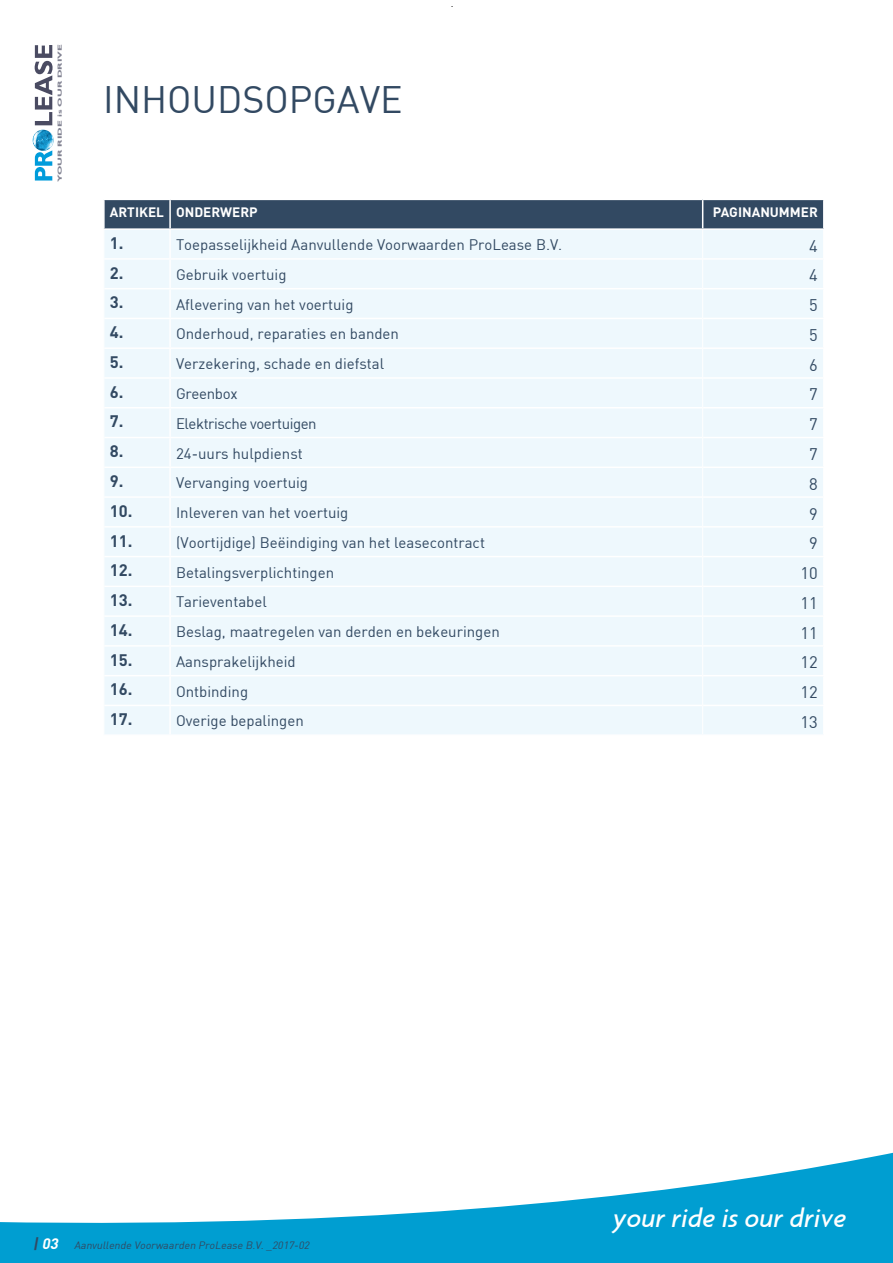
<style>
.page{position:relative;width:893px;height:1263px;background:#fff}
.page>*{position:absolute;margin:0;border:0;box-sizing:border-box;transform-origin:0 0}
.t1{font:37.5px "DIN";color:#324962}
.t2{font:italic 500 27.9px "Agenda";color:#fff}
.t3{font:700 16.5px "DIN";color:#324962}
.t4{font:16.5px "DIN";color:#324962}
.t5{font:15px "DIN";color:#324962}
.t6{font:15px "DIN";letter-spacing:-.03em;color:#324962}
.t7{font:15px "DIN";letter-spacing:-.02em;color:#324962}
.t8{font:700 13.5px "DIN";color:#fff}
.t9{font:italic 10.5px "DIN";color:#324962}
.t10{font:700 6px "Gill Sans";color:#808191;scale:1.81 1}
.s1{font-weight:700;font-size:15px}
.s2{font-weight:700;font-size:15px;color:#fff}
</style>
<div class="page">
<svg style="left:35px;top:150px;width:17px;height:31px"></svg>
<svg style="left:35px;top:45px;width:18px;height:89px"></svg>
<div style="left:104px;top:260px;width:719px;height:474px;background:#eef8fd"></div>
<hr style="left:169px;top:260px;width:2px;height:28px;background:#fff">
<hr style="left:104px;top:288px;width:66px;height:1px;background:#fff">
<hr style="left:170px;top:288px;width:532px;height:1px;background:#fff">
<hr style="left:169px;top:289px;width:2px;height:29px;background:#fff">
<hr style="left:703px;top:288px;width:122px;height:1px;background:#fff">
<hr style="left:104px;top:318px;width:66px;height:1px;background:#fff">
<hr style="left:170px;top:318px;width:532px;height:1px;background:#fff">
<hr style="left:169px;top:319px;width:2px;height:28px;background:#fff">
<hr style="left:703px;top:318px;width:122px;height:1px;background:#fff">
<hr style="left:104px;top:347px;width:66px;height:2px;background:#fff">
<hr style="left:170px;top:347px;width:532px;height:2px;background:#fff">
<hr style="left:169px;top:349px;width:2px;height:28px;background:#fff">
<hr style="left:703px;top:347px;width:122px;height:2px;background:#fff">
<hr style="left:104px;top:377px;width:66px;height:2px;background:#fff">
<hr style="left:170px;top:377px;width:532px;height:2px;background:#fff">
<hr style="left:169px;top:379px;width:2px;height:28px;background:#fff">
<hr style="left:703px;top:377px;width:122px;height:2px;background:#fff">
<hr style="left:104px;top:407px;width:66px;height:1px;background:#fff">
<hr style="left:170px;top:407px;width:532px;height:1px;background:#fff">
<hr style="left:169px;top:408px;width:2px;height:29px;background:#fff">
<hr style="left:703px;top:407px;width:122px;height:1px;background:#fff">
<hr style="left:104px;top:437px;width:66px;height:1px;background:#fff">
<hr style="left:170px;top:437px;width:532px;height:1px;background:#fff">
<hr style="left:169px;top:438px;width:2px;height:28px;background:#fff">
<hr style="left:703px;top:437px;width:122px;height:1px;background:#fff">
<hr style="left:104px;top:466px;width:66px;height:2px;background:#fff">
<hr style="left:170px;top:466px;width:532px;height:2px;background:#fff">
<hr style="left:169px;top:468px;width:2px;height:28px;background:#fff">
<hr style="left:703px;top:466px;width:122px;height:2px;background:#fff">
<hr style="left:104px;top:496px;width:66px;height:2px;background:#fff">
<hr style="left:170px;top:496px;width:532px;height:2px;background:#fff">
<hr style="left:169px;top:498px;width:2px;height:28px;background:#fff">
<hr style="left:703px;top:496px;width:122px;height:2px;background:#fff">
<hr style="left:104px;top:526px;width:66px;height:2px;background:#fff">
<hr style="left:170px;top:526px;width:532px;height:2px;background:#fff">
<hr style="left:169px;top:528px;width:2px;height:28px;background:#fff">
<hr style="left:703px;top:526px;width:122px;height:2px;background:#fff">
<hr style="left:104px;top:556px;width:66px;height:1px;background:#fff">
<hr style="left:170px;top:556px;width:532px;height:1px;background:#fff">
<hr style="left:169px;top:557px;width:2px;height:29px;background:#fff">
<hr style="left:703px;top:556px;width:122px;height:1px;background:#fff">
<hr style="left:104px;top:586px;width:66px;height:1px;background:#fff">
<hr style="left:170px;top:586px;width:532px;height:1px;background:#fff">
<hr style="left:169px;top:587px;width:2px;height:28px;background:#fff">
<hr style="left:703px;top:586px;width:122px;height:1px;background:#fff">
<hr style="left:104px;top:615px;width:66px;height:2px;background:#fff">
<hr style="left:170px;top:615px;width:532px;height:2px;background:#fff">
<hr style="left:169px;top:617px;width:2px;height:28px;background:#fff">
<hr style="left:703px;top:615px;width:122px;height:2px;background:#fff">
<hr style="left:104px;top:645px;width:66px;height:2px;background:#fff">
<hr style="left:170px;top:645px;width:532px;height:2px;background:#fff">
<hr style="left:169px;top:647px;width:2px;height:28px;background:#fff">
<hr style="left:703px;top:645px;width:122px;height:2px;background:#fff">
<hr style="left:104px;top:675px;width:66px;height:1px;background:#fff">
<hr style="left:170px;top:675px;width:532px;height:1px;background:#fff">
<hr style="left:169px;top:676px;width:2px;height:29px;background:#fff">
<hr style="left:703px;top:675px;width:122px;height:1px;background:#fff">
<hr style="left:104px;top:705px;width:66px;height:1px;background:#fff">
<hr style="left:170px;top:705px;width:532px;height:1px;background:#fff">
<hr style="left:169px;top:706px;width:2px;height:28px;background:#fff">
<hr style="left:703px;top:705px;width:122px;height:1px;background:#fff">
<hr style="left:702px;top:259px;width:1px;height:30px;background:#fff">
<svg style="left:702px;top:289px;width:1px;height:29px"></svg>
<hr style="left:702px;top:318px;width:1px;height:30px;background:#fff">
<hr style="left:702px;top:348px;width:1px;height:30px;background:#fff">
<hr style="left:702px;top:378px;width:1px;height:30px;background:#fff">
<svg style="left:702px;top:408px;width:1px;height:29px"></svg>
<hr style="left:702px;top:437px;width:1px;height:30px;background:#fff">
<hr style="left:702px;top:467px;width:1px;height:30px;background:#fff">
<hr style="left:702px;top:497px;width:1px;height:30px;background:#fff">
<hr style="left:702px;top:527px;width:1px;height:30px;background:#fff">
<svg style="left:702px;top:557px;width:1px;height:29px"></svg>
<hr style="left:702px;top:586px;width:1px;height:30px;background:#fff">
<hr style="left:702px;top:616px;width:1px;height:30px;background:#fff">
<hr style="left:702px;top:646px;width:1px;height:30px;background:#fff">
<svg style="left:702px;top:676px;width:1px;height:58px"></svg>
<svg style="left:104px;top:199px;width:720px;height:59px;background:#95a4b3"></svg>
<hr style="left:823px;top:200px;width:2px;height:28px;background:#fff">
<svg style="left:0;top:1152px;width:893px;height:111px;fill:#009ed1"></svg>
<p class="t10" style="left:56px;top:182px;width:78px;rotate:-90deg">YOUR RIDE is OUR DRIVE</p>
<h1 class="t1" style="left:103px;top:76px;width:301px">INHOUDSOPGAVE</h1>
<p class="t8" style="left:110px;top:203px;width:149px">ARTIKEL ONDERWERP</p>
<p class="t8" style="left:713px;top:203px;width:106px">PAGINANUMMER</p>
<p class="t3" style="left:110px;top:232px;width:15px">1.</p>
<p class="t5" style="left:176px;top:235px;width:388px">Toepasselijkheid Aanvullende Voorwaarden ProLease B.V.</p>
<p class="t4" style="left:809px;top:235px;width:10px">4</p>
<p class="t3" style="left:110px;top:262px;width:15px">2.</p>
<p class="t5" style="left:176px;top:265px;width:112px">Gebruik voertuig</p>
<p class="t4" style="left:809px;top:265px;width:10px">4</p>
<p class="t3" style="left:110px;top:292px;width:15px">3.</p>
<p class="t5" style="left:176px;top:295px;width:179px">Aflevering van het voertuig</p>
<p class="t4" style="left:809px;top:295px;width:10px">5</p>
<p class="t3" style="left:110px;top:321px;width:15px">4.</p>
<p class="t5" style="left:176px;top:325px;width:224px">Onderhoud, reparaties en banden</p>
<p class="t4" style="left:809px;top:325px;width:10px">5</p>
<p class="t3" style="left:110px;top:351px;width:15px">5.</p>
<p class="t5" style="left:176px;top:354px;width:210px">Verzekering, schade en diefstal</p>
<p class="t4" style="left:809px;top:354px;width:10px">6</p>
<p class="t3" style="left:110px;top:381px;width:15px">6.</p>
<p class="t7" style="left:176px;top:384px;width:63px">Greenbox</p>
<p class="t4" style="left:809px;top:384px;width:10px">7</p>
<p class="t3" style="left:110px;top:411px;width:15px">7.</p>
<p class="t6" style="left:176px;top:414px;width:142px">Elektrische voertuigen</p>
<p class="t4" style="left:809px;top:414px;width:10px">7</p>
<p class="t3" style="left:110px;top:440px;width:15px">8.</p>
<p class="t5" style="left:176px;top:444px;width:128px">24-uurs hulpdienst</p>
<p class="t4" style="left:809px;top:444px;width:10px">7</p>
<p class="t3" style="left:110px;top:470px;width:15px">9.</p>
<p class="t5" style="left:176px;top:473px;width:133px">Vervanging voertuig</p>
<p class="t4" style="left:809px;top:473px;width:10px">8</p>
<p class="t3" style="left:110px;top:500px;width:24px">10.</p>
<p class="t5" style="left:176px;top:503px;width:174px">Inleveren van het voertuig</p>
<p class="t4" style="left:809px;top:503px;width:10px">9</p>
<p class="t3" style="left:110px;top:530px;width:24px">11.</p>
<p class="t5" style="left:176px;top:533px;width:310px">(Voortijdige) Beëindiging van het leasecontract</p>
<p class="t4" style="left:809px;top:533px;width:10px">9</p>
<p class="t3" style="left:110px;top:559px;width:24px">12.</p>
<p class="t5" style="left:176px;top:563px;width:160px">Betalingsverplichtingen</p>
<p class="t4" style="left:801px;top:563px;width:19px">10</p>
<p class="t3" style="left:110px;top:589px;width:24px">13.</p>
<p class="t5" style="left:176px;top:593px;width:92px">Tarieventabel</p>
<p class="t4" style="left:801px;top:593px;width:19px">11</p>
<p class="t3" style="left:110px;top:619px;width:24px">14.</p>
<p class="t5" style="left:176px;top:622px;width:325px">Beslag, maatregelen van derden en bekeuringen</p>
<p class="t4" style="left:801px;top:622px;width:19px">11</p>
<p class="t3" style="left:110px;top:649px;width:24px">15.</p>
<p class="t5" style="left:176px;top:652px;width:121px">Aansprakelijkheid</p>
<p class="t4" style="left:801px;top:652px;width:19px">12</p>
<p class="t3" style="left:110px;top:679px;width:24px">16.</p>
<p class="t5" style="left:176px;top:682px;width:74px">Ontbinding</p>
<p class="t4" style="left:801px;top:682px;width:19px">12</p>
<p class="t3" style="left:110px;top:708px;width:24px">17.</p>
<p class="t5" style="left:176px;top:712px;width:129px">Overige bepalingen</p>
<p class="t4" style="left:801px;top:712px;width:19px">13</p>
<p class="t9" style="left:33px;top:1238px;width:280px"><span class="s1">|</span><span class="s2">03</span> Aanvullende Voorwaarden ProLease B.V._2017-02</p>
<h2 class="t2" style="left:613px;top:1201px;width:235px">your ride is our drive</h2>
<h2 class="t2" style="left:613px;top:1211px;width:235px">your ride is our drive</h2>
</div>
